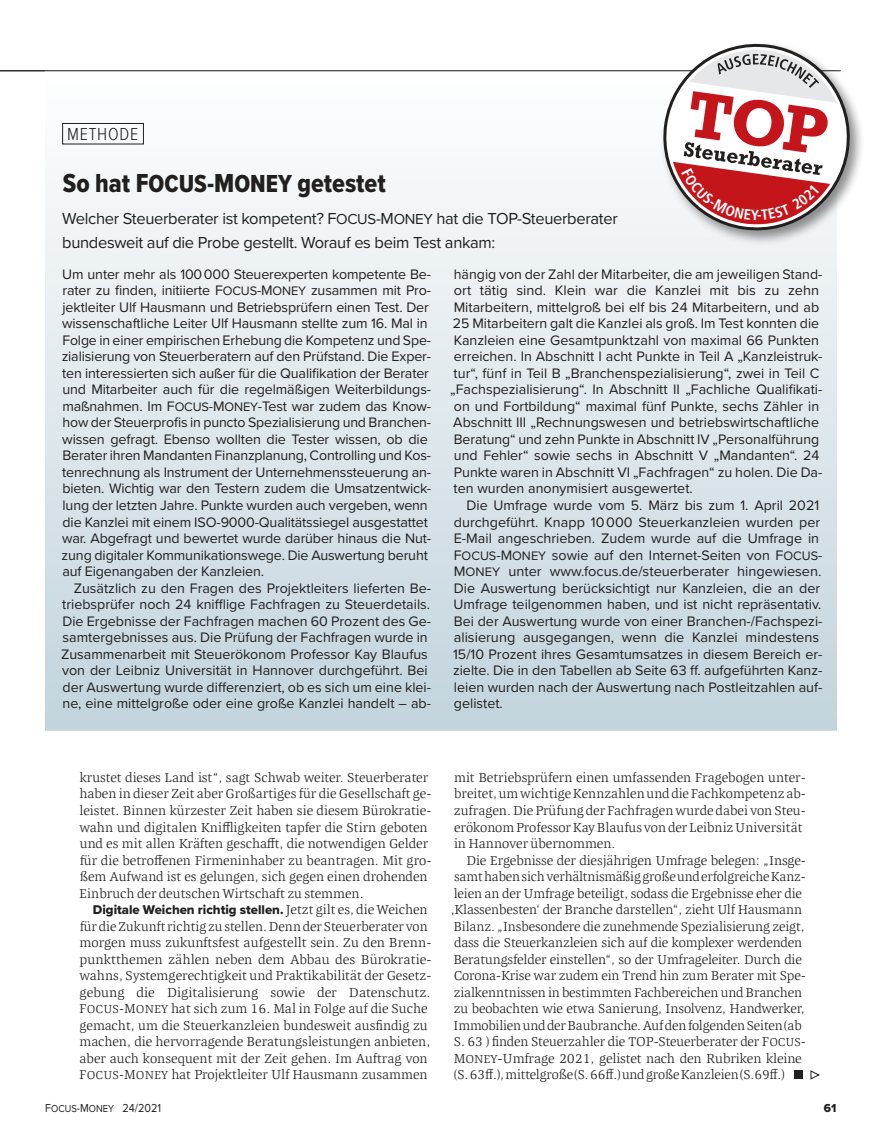
<style>
.page{position:relative;width:892px;height:1137px;background:#fff}
.page>*{position:absolute;margin:0;border:0;box-sizing:border-box;transform-origin:0 0}
.t1{font:27px "Proxima Nova Cond Extrabld";color:#221f1f}
.t2{font:300 18px "Proxima Nova Cond";letter-spacing:.04em;color:#221f1f}
.t3{font:16.5px/24px "Proxima Nova";letter-spacing:-.02em;color:#221f1f}
.t4{font:14.25px/16.5px "Proxima Nova";color:#221f1f}
.t5{font:300 13.2px/16.5px "Quador";letter-spacing:-.005em;color:#221f1f}
.t6{font:13.2px "Proxima Nova Extrabld";color:#221f1f}
.t7{font:12px "Proxima Nova";color:#221f1f;scale:.9 1}
.t8{font:12px "Proxima Nova Extrabld";color:#221f1f}
.s1{font-size:25.5px}
.s2{font-size:15px}
.s3{font-size:12.75px}
.s4{font-family:"Quador";font-weight:300}
.s5{font-size:11.7px}
.s6{font-size:10.5px}
</style>
<div class="page">
<hr style="left:0;top:70px;width:840px;height:1px;background:#221f1f">
<div style="left:793px;top:1070px;width:9px;height:8px;background:#221f1f"></div>
<svg style="left:810px;top:1070px;width:9px;height:9px"></svg>
<div style="left:660px;top:41px;width:205px;height:204px;background:#221f1f;opacity:.5"></div>
<div style="left:62px;top:123px;width:82px;height:21px;border:1px solid #221f1f"></div>
<svg style="left:658px;top:41px;width:196px;height:194px"></svg>
<p class="t2" style="left:67px;top:126px;width:72px">METHODE</p>
<h1 class="t1" style="left:63px;top:171px;width:324px">So hat F<span class="s1">OCUS</span>-M<span class="s1">ONEY</span> getestet</h1>
<p class="t3" style="left:62px;top:207px;width:557px">Welcher Steuerberater ist kompetent? F<span class="s2">OCUS</span>-M<span class="s2">ONEY</span> hat die TOP-Steuerberater bundesweit auf die Probe gestellt. Worauf es beim Test ankam:</p>
<p class="t4" style="left:62px;top:266px;width:371px">Um unter mehr als 100 000 Steuerexperten kompetente Be&shy;rater zu finden, initiierte F<span class="s3">OCUS</span>-M<span class="s3">ONEY</span> zusammen mit Pro&shy;jektleiter Ulf Hausmann und Betriebsprüfern einen Test. Der wissenschaftliche Leiter Ulf Hausmann stellte zum 16. Mal in Folge in einer empirischen Erhebung die Kompetenz und Spe&shy;zialisierung von Steuerberatern auf den Prüfstand. Die Exper&shy;ten interessierten sich außer für die Qualifikation der Berater und Mitarbeiter auch für die regelmäßigen Weiterbildungs&shy;maßnahmen. Im F<span class="s3">OCUS</span>-M<span class="s3">ONEY</span>-Test war zudem das Know&shy;how der Steuerprofis in puncto Spezialisierung und Branchen&shy;wissen gefragt. Ebenso wollten die Tester wissen, ob die Berater ihren Mandanten Finanzplanung, Controlling und Kos&shy;tenrechnung als Instrument der Unternehmenssteuerung an&shy;bieten. Wichtig war den Testern zudem die Umsatzentwick&shy;lung der letzten Jahre. Punkte wurden auch vergeben, wenn die Kanzlei mit einem ISO-9000-Qualitätssiegel ausgestattet war. Abgefragt und bewertet wurde darüber hinaus die Nut&shy;zung digitaler Kommunikationswege. Die Auswertung beruht auf Eigenangaben der Kanzleien.</p>
<p class="t4" style="left:61px;top:580px;width:371px;text-indent:13px">Zusätzlich zu den Fragen des Projektleiters lieferten Be&shy;triebsprüfer noch 24 knifflige Fachfragen zu Steuerdetails.<br>Die Ergebnisse der Fachfragen machen 60 Prozent des Ge&shy;samtergebnisses aus. Die Prüfung der Fachfragen wurde in Zusammenarbeit mit Steuerökonom Professor Kay Blaufus von der Leibniz Universität in Hannover durchgeführt. Bei der Auswertung wurde differenziert, ob es sich um eine klei&shy;ne, eine mittelgroße oder eine große Kanzlei handelt – ab-</p>
<p class="t4" style="left:450px;top:266px;width:374px">hängig von der Zahl der Mitarbeiter, die am jeweiligen Stand&shy;ort tätig sind. Klein war die Kanzlei mit bis zu zehn Mitarbeitern, mittelgroß bei elf bis 24 Mitarbeitern, und ab 25 Mitarbeitern galt die Kanzlei als groß. Im Test konnten die Kanzleien eine Gesamtpunktzahl von maximal 66 Punkten erreichen. In Abschnitt I acht Punkte in Teil A „Kanzleistruk&shy;tur“, fünf in Teil B „Branchenspezialisierung“, zwei in Teil C „Fachspezialisierung“. In Abschnitt II „Fachliche Qualifikati&shy;on und Fortbildung“ maximal fünf Punkte, sechs Zähler in Abschnitt III „Rechnungswesen und betriebswirtschaftliche Beratung“ und zehn Punkte in Abschnitt IV „Personalführung und Fehler“ sowie sechs in Abschnitt V „Mandanten“. 24<br>Punkte waren in Abschnitt VI „Fachfragen“ zu holen. Die Da&shy;ten wurden anonymisiert ausgewertet.</p>
<p class="t4" style="left:453px;top:497px;width:371px;text-indent:13px">Die Umfrage wurde vom 5. März bis zum 1. April 2021 durchgeführt. Knapp 10 000 Steuerkanzleien wurden per E-Mail angeschrieben. Zudem wurde auf die Umfrage in F<span class="s3">OCUS</span>-M<span class="s3">ONEY</span> sowie auf den Internet-Seiten von F<span class="s3">OCUS</span>-M<span class="s3">ONEY</span> unter www.focus.de/steuerberater hingewiesen.<br>Die Auswertung berücksichtigt nur Kanzleien, die an der Umfrage teilgenommen haben, und ist nicht repräsentativ.<br>Bei der Auswertung wurde von einer Branchen-/Fachspezi&shy;alisierung ausgegangen, wenn die Kanzlei mindestens 15/10 Prozent ihres Gesamtumsatzes in diesem Bereich er&shy;zielte. Die in den Tabellen ab Seite 63 ff. aufgeführten Kanz&shy;leien wurden nach der Auswertung nach Postleitzahlen auf&shy;gelistet.</p>
<p class="t5" style="left:79px;top:770px;width:354px">krustet dieses Land ist“, sagt Schwab weiter. Steuerberater haben in dieser Zeit aber Großartiges für die Gesellschaft ge&shy;leistet. Binnen kürzester Zeit haben sie diesem Bürokratie&shy;wahn und digitalen Kniffligkeiten tapfer die Stirn geboten und es mit allen Kräften geschafft, die notwendigen Gelder für die betroffenen Firmeninhaber zu beantragen. Mit gro&shy;ßem Aufwand ist es gelungen, sich gegen einen drohenden Einbruch der deutschen Wirtschaft zu stemmen.</p>
<p class="t6" style="left:93px;top:904px;width:336px">Digitale Weichen richtig stellen. <span class="s4">Jetzt gilt es, die Weichen</span></p>
<p class="t5" style="left:79px;top:918px;width:354px">für die Zukunft richtig zu stellen. Denn der Steuerberater von morgen muss zukunftsfest aufgestellt sein. Zu den Brenn&shy;punktthemen zählen neben dem Abbau des Bürokratie&shy;wahns, Systemgerechtigkeit und Praktikabilität der Gesetz&shy;gebung die Digitalisierung sowie der Datenschutz.<br>F<span class="s5">OCUS</span>-M<span class="s5">ONEY</span> hat sich zum 16. Mal in Folge auf die Suche gemacht, um die Steuerkanzleien bundesweit ausfindig zu machen, die hervorragende Beratungsleistungen anbieten, aber auch konsequent mit der Zeit gehen. Im Auftrag von F<span class="s5">OCUS</span>-M<span class="s5">ONEY</span> hat Projektleiter Ulf Hausmann zusammen</p>
<p class="t5" style="left:454px;top:770px;width:353px">mit Betriebsprüfern einen umfassenden Fragebogen unter&shy;breitet, um wichtige Kennzahlen und die Fachkompetenz ab&shy;zufragen. Die Prüfung der Fachfragen wurde dabei von Steu&shy;erökonom Professor Kay Blaufus von der Leibniz Universität in Hannover übernommen.</p>
<p class="t5" style="left:451px;top:852px;width:356px;text-indent:16px">Die Ergebnisse der diesjährigen Umfrage belegen: „Insge&shy;samt haben sich verhältnismäßig große und erfolgreiche Kanz&shy;leien an der Umfrage beteiligt, sodass die Ergebnisse eher die ,Klassenbesten‘ der Branche darstellen“, zieht Ulf Hausmann Bilanz. „Insbesondere die zunehmende Spezialisierung zeigt, dass die Steuerkanzleien sich auf die komplexer werdenden Beratungsfelder einstellen“, so der Umfrageleiter. Durch die Corona-Krise war zudem ein Trend hin zum Berater mit Spe&shy;zialkenntnissen in bestimmten Fachbereichen und Branchen zu beobachten wie etwa Sanierung, Insolvenz, Handwerker, Immobilien und der Baubranche. Auf den folgenden Seiten (ab S. 63 ) finden Steuerzahler die TOP-Steuerberater der F<span class="s5">OCUS</span>-M<span class="s5">ONEY</span>-Umfrage 2021, gelistet nach den Rubriken kleine (S. 63ff.), mittelgroße (S. 66ff.) und große Kanzleien (S.69ff.)</p>
<p class="t7" style="left:45px;top:1102px;width:130px">F<span class="s6">OCUS</span>-M<span class="s6">ONEY</span> 24/2021</p>
<p class="t8" style="left:824px;top:1102px;width:14px">61</p>
</div>
